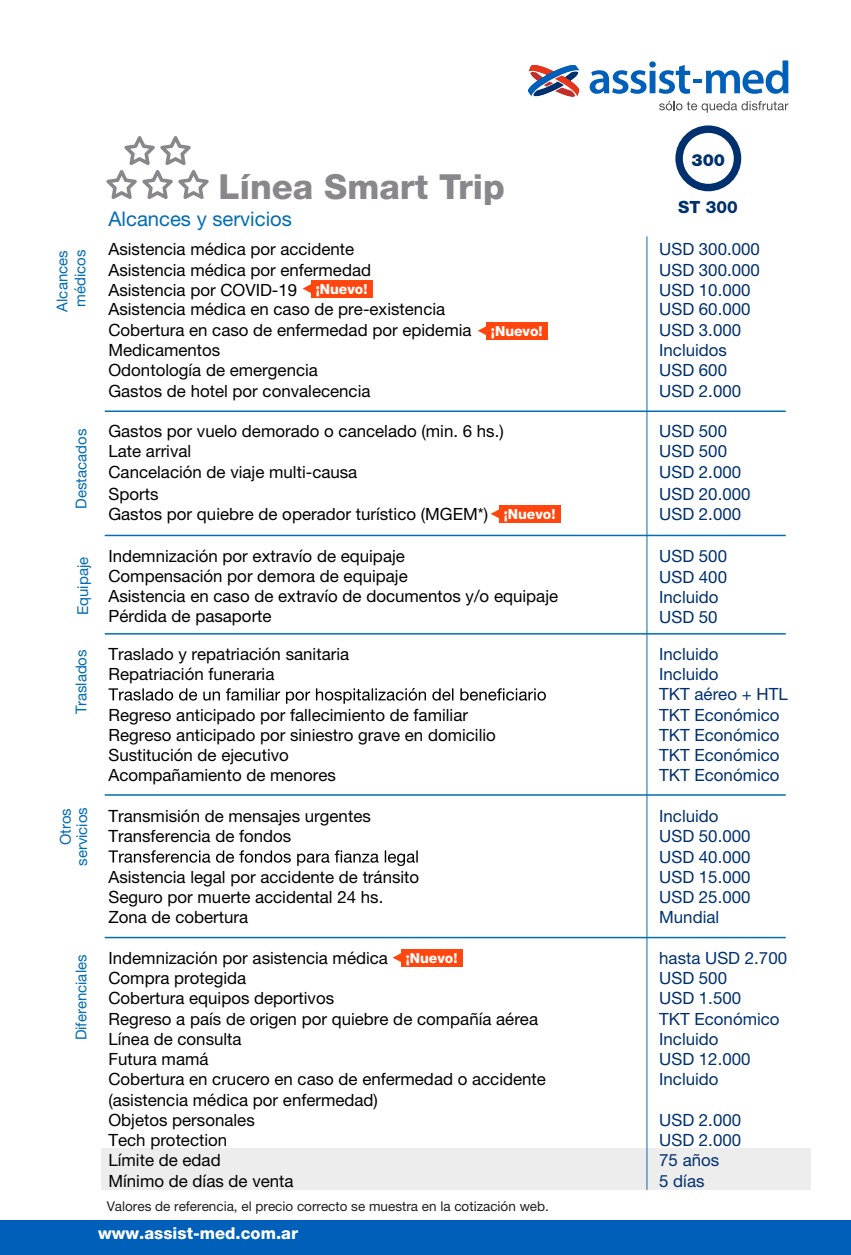
<style>
.page{position:relative;width:851px;height:1255px;background:#fff}
.page>*{position:absolute;margin:0;border:0;box-sizing:border-box;transform-origin:0 0}
.t1{font:800 34.5px "Helvetica Neue LT Std";color:#89878c}
.t2{font:20.25px "Helvetica Neue LT Std";color:#026db2}
.t3{font:16.8px/20.2px "Helvetica Neue LT Std";color:#000}
.t4{font:16.8px/20.2px "Helvetica Neue LT Std";color:#00306d}
.t5{font:800 16.8px "Helvetica Neue LT Std";color:#00306d}
.t6{font:900 16.8px "Helvetica Neue LT Std";color:#00306d}
.t7{font:800 16.5px "Helvetica Neue LT Std";color:#fffffd}
.t8{font:15px/18px "Helvetica Neue LT Std";color:#026db2;text-align:center}
.t9{font:800 13.95px "Helvetica Neue LT Std";color:#fff}
.t10{font:13.5px "Helvetica Neue LT Std";color:#1f1f1f}
</style>
<div class="page">
<div style="left:675px;top:125px;width:66px;height:66px;border:7px solid #00306d;border-radius:50%"></div>
<div style="left:101px;top:1148px;width:709px;height:41px;background:#ededed"></div>
<svg style="left:106px;top:136px;width:103px;height:63px"></svg>
<svg style="left:108px;top:688px;width:438px;height:15px"></svg>
<svg style="left:108px;top:850px;width:310px;height:16px"></svg>
<hr style="left:105px;top:410px;width:680px;height:2px;background:#026db2">
<hr style="left:105px;top:534px;width:680px;height:2px;background:#026db2">
<hr style="left:105px;top:633px;width:680px;height:1px;background:#026db2">
<hr style="left:105px;top:794px;width:680px;height:1px;background:#026db2">
<hr style="left:105px;top:936px;width:680px;height:2px;background:#026db2">
<svg style="left:589px;top:60px;width:199px;height:34px"></svg>
<svg style="left:528px;top:65px;width:52px;height:32px"></svg>
<svg style="left:659px;top:101px;width:129px;height:12px"></svg>
<svg style="left:478px;top:326px;width:8px;height:9px"></svg>
<div style="left:486px;top:322px;width:61px;height:17px;background:#ff460f"></div>
<svg style="left:302px;top:284px;width:9px;height:9px"></svg>
<div style="left:311px;top:280px;width:61px;height:17px;background:#ff460f"></div>
<svg style="left:490px;top:509px;width:9px;height:9px"></svg>
<div style="left:499px;top:505px;width:61px;height:17px;background:#ff460f"></div>
<svg style="left:392px;top:953px;width:9px;height:9px"></svg>
<div style="left:401px;top:948px;width:61px;height:18px;background:#ff460f"></div>
<hr style="left:646px;top:236px;width:1px;height:953px;background:#026db2">
<div style="left:0;top:1219px;width:850px;height:35px;background:#005fb9"></div>
<p class="t8" style="left:53px;top:311px;width:63px;rotate:-90deg">Alcances médicos</p>
<p class="t8" style="left:72px;top:509px;width:82px;rotate:-90deg">Destacados</p>
<p class="t8" style="left:74px;top:615px;width:60px;rotate:-90deg">Equipaje</p>
<p class="t8" style="left:72px;top:713px;width:66px;rotate:-90deg">Traslados</p>
<p class="t8" style="left:57px;top:866px;width:60px;line-height:16.5px;text-align:right;rotate:-90deg">Otros servicios</p>
<p class="t8" style="left:72px;top:1040px;width:87px;rotate:-90deg">Diferenciales</p>
<h1 class="t1" style="left:219px;top:166px;width:288px">Línea Smart Trip</h1>
<p class="t2" style="left:108px;top:206px;width:185px">Alcances y servicios</p>
<p class="t6" style="left:691px;top:150px;width:35px">300</p>
<p class="t5" style="left:678px;top:197px;width:61px">ST 300</p>
<p class="t4" style="left:659px;top:239px;width:102px">USD 300.000<br>USD 300.000</p>
<p class="t4" style="left:659px;top:299px;width:93px">USD 60.000</p>
<p class="t3" style="left:108px;top:239px;width:264px">Asistencia médica por accidente<br>Asistencia médica por enfermedad</p>
<p class="t3" style="left:108px;top:299px;width:364px">Asistencia médica en caso de pre-existencia Cobertura en caso de enfermedad por epidemia Medicamentos<br>Odontología de emergencia<br>Gastos de hotel por convalecencia</p>
<p class="t3" style="left:108px;top:420px;width:397px">Gastos por vuelo demorado o cancelado (min. 6 hs.)<br>Late arrival<br>Cancelación de viaje multi-causa</p>
<p class="t3" style="left:108px;top:483px;width:381px">Sports<br>Gastos por quiebre de operador turístico (MGEM*)</p>
<p class="t3" style="left:108px;top:545px;width:451px">Indemnización por extravío de equipaje<br>Compensación por demora de equipaje<br>Asistencia en caso de extravío de documentos y/o equipaje Pérdida de pasaporte</p>
<p class="t3" style="left:108px;top:643px;width:242px">Traslado y repatriación sanitaria<br>Repatriación funeraria</p>
<p class="t3" style="left:108px;top:704px;width:389px">Regreso anticipado por fallecimiento de familiar Regreso anticipado por siniestro grave en domicilio Sustitución de ejecutivo<br>Acompañamiento de menores</p>
<p class="t3" style="left:108px;top:805px;width:264px">Transmisión de mensajes urgentes<br>Transferencia de fondos</p>
<p class="t3" style="left:108px;top:866px;width:312px">Asistencia legal por accidente de tránsito<br>Seguro por muerte accidental 24 hs.<br>Zona de cobertura</p>
<p class="t3" style="left:108px;top:947px;width:439px">Indemnización por asistencia médica<br>Compra protegida<br>Cobertura equipos deportivos<br>Regreso a país de origen por quiebre de compañía aérea<br>Línea de consulta<br>Futura mamá<br>Cobertura en crucero en caso de enfermedad o accidente (asistencia médica por enfermedad)<br>Objetos personales<br>Tech protection<br>Límite de edad<br>Mínimo de días de venta</p>
<p class="t10" style="left:107px;top:1197px;width:443px">Valores de referencia, el precio correcto se muestra en la cotización web.</p>
<p class="t3" style="left:108px;top:279px;width:190px">Asistencia por COVID-19</p>
<p class="t4" style="left:659px;top:279px;width:93px">USD 10.000</p>
<p class="t4" style="left:659px;top:319px;width:83px">USD 3.000<br>Incluidos<br>USD 600<br>USD 2.000</p>
<p class="t4" style="left:659px;top:420px;width:83px">USD 500<br>USD 500<br>USD 2.000</p>
<p class="t4" style="left:659px;top:483px;width:93px">USD 20.000<br>USD 2.000</p>
<p class="t4" style="left:659px;top:546px;width:69px">USD 500<br>USD 400<br>Incluido<br>USD 50</p>
<p class="t4" style="left:659px;top:643px;width:130px">Incluido<br>Incluido<br>TKT aéreo + HTL<br>TKT Económico<br>TKT Económico<br>TKT Económico<br>TKT Económico</p>
<p class="t4" style="left:659px;top:805px;width:93px">Incluido<br>USD 50.000<br>USD 40.000<br>USD 15.000<br>USD 25.000<br>Mundial</p>
<p class="t4" style="left:659px;top:947px;width:129px">hasta USD 2.700<br>USD 500<br>USD 1.500<br>TKT Económico<br>Incluido<br>USD 12.000<br>Incluido</p>
<p class="t4" style="left:659px;top:1109px;width:83px">USD 2.000<br>USD 2.000<br>75 años<br>5 días</p>
<p class="t9" style="left:316px;top:280px;width:53px">¡Nuevo!</p>
<p class="t9" style="left:491px;top:322px;width:53px">¡Nuevo!</p>
<p class="t9" style="left:504px;top:505px;width:53px">¡Nuevo!</p>
<p class="t9" style="left:406px;top:949px;width:53px">¡Nuevo!</p>
<p class="t7" style="left:98px;top:1223px;width:201px">www.assist-med.com.ar</p>
</div>
